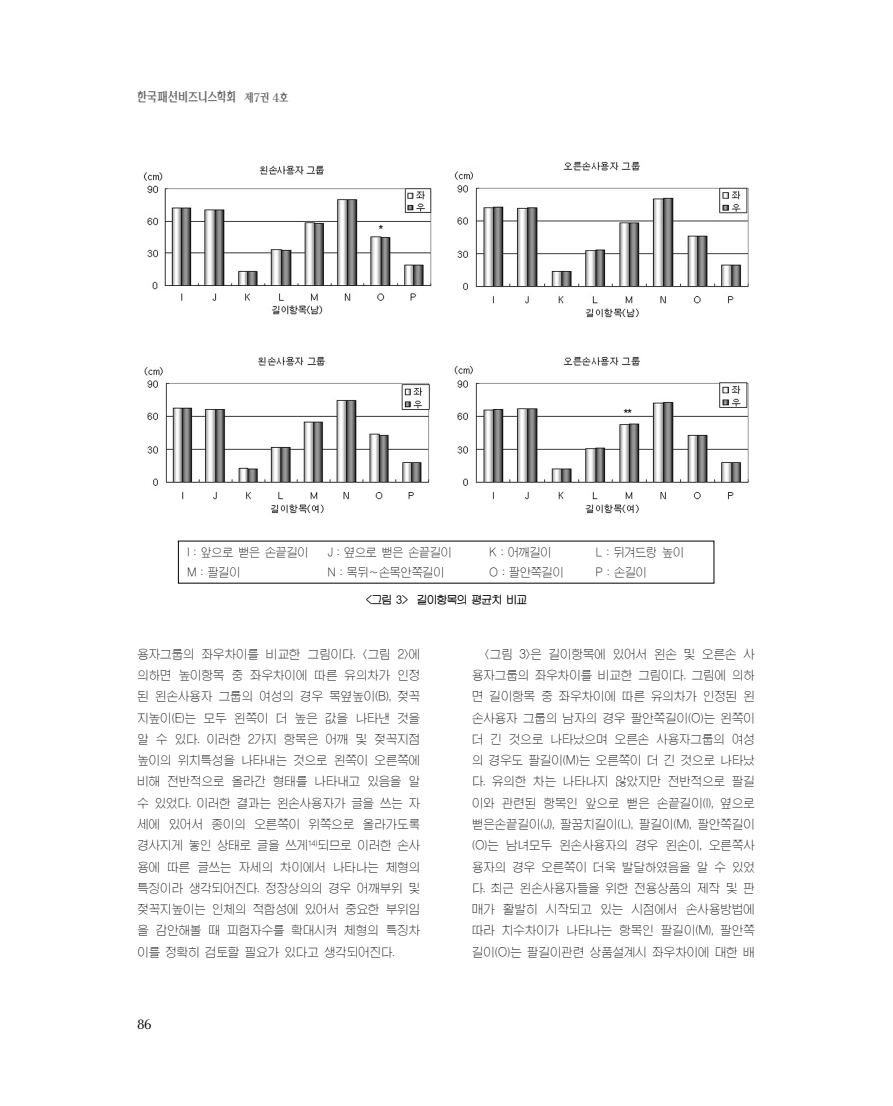
<style>
.page{position:relative;width:893px;height:1106px;background:#fff}
.page>*{position:absolute;margin:0;border:0;box-sizing:border-box;transform-origin:0 0}
.t1{font:14.25px "Optima";color:#000;scale:.95 1}
.t2{font:12.75px/21.3px "JCLIGH Tgo";letter-spacing:-.055em;color:#000;text-align:justify;scale:.95 1}
.t3{font:12.75px "J Cna RUDE";color:#000;scale:.95 1}
.t4{font:12.3px "JCLIGH Tgo";letter-spacing:-.07em;color:#000;scale:.95 1}
.t5{font:11.25px "J Cna RUDE";letter-spacing:-.065em;color:#000;scale:.95 1}
.t6{font:11.25px "Sol L";color:#666;scale:.95 1}
.s1{font-family:"Dfas";font-size:12.3px}
.s2{font-size:13.5px}
.s3{font-size:14.25px}
</style>
<div class="page">
<img style="left:143px;top:165px;width:289px;height:150px">
<img style="left:144px;top:356px;width:286px;height:158px">
<img style="left:454px;top:356px;width:295px;height:158px">
<img style="left:454px;top:161px;width:295px;height:157px">
<p class="t6" style="left:137px;top:92px;width:162px"><span class="s1">A</span> 제7권 4호</p>
<p class="t3" style="left:379px;top:225px;width:6px">*</p>
<p class="t3" style="left:623px;top:409px;width:10px">**</p>
<p class="t4" style="left:187px;top:547px;width:130px"><span class="s2">I</span> : 앞으로 뻗은 손끝길이</p>
<p class="t4" style="left:327px;top:547px;width:133px"><span class="s2">J</span> : 옆으로 뻗은 손끝길이</p>
<p class="t4" style="left:489px;top:547px;width:68px"><span class="s2">K</span> : 어깨길이</p>
<p class="t4" style="left:595px;top:547px;width:95px"><span class="s2">L</span> : 뒤겨드랑 높이</p>
<p class="t4" style="left:187px;top:566px;width:58px"><span class="s2">M</span> : 팔길이</p>
<p class="t4" style="left:327px;top:566px;width:125px"><span class="s2">N</span> : 목뒤~손목안쪽길이</p>
<p class="t4" style="left:489px;top:566px;width:80px"><span class="s2">O</span> : 팔안쪽길이</p>
<p class="t4" style="left:595px;top:566px;width:56px"><span class="s2">P</span> : 손길이</p>
<p class="t5" style="left:365px;top:594px;width:172px">&lt;그림 3&gt; 길이항목의 평균치 비교</p>
<p class="t2" style="left:137px;top:644px;width:300px">용자그룹의 좌우차이를 비교한 그림이다. &lt;그림 <span class="s3">2</span>&gt;에 의하면 높이항목 중 좌우차이에 따른 유의차가 인정 된 왼손사용자 그룹의 여성의 경우 목옆높이(<span class="s3">B</span>), 젖꼭 지높이(<span class="s3">E</span>)는 모두 왼쪽이 더 높은 값을 나타낸 것을 알 수 있다. 이러한 <span class="s3">2</span>가지 항목은 어깨 및 젖꼭지점 높이의 위치특성을 나타내는 것으로 왼쪽이 오른쪽에 비해 전반적으로 올라간 형태를 나타내고 있음을 알 수 있었다. 이러한 결과는 왼손사용자가 글을 쓰는 자 세에 있어서 종이의 오른쪽이 위쪽으로 올라가도록 경사지게 놓인 상태로 글을 쓰게<sup>14)</sup>되므로 이러한 손사 용에 따른 글쓰는 자세의 차이에서 나타나는 체형의 특징이라 생각되어진다. 정장상의의 경우 어깨부위 및 젖꼭지높이는 인체의 적합성에 있어서 중요한 부위임 을 감안해볼 때 피험자수를 확대시켜 체형의 특징차 이를 정확히 검토할 필요가 있다고 생각되어진다.</p>
<p class="t2" style="left:471px;top:644px;width:300px;text-indent:13px">&lt;그림 <span class="s3">3</span>&gt;은 길이항목에 있어서 왼손 및 오른손 사 용자그룹의 좌우차이를 비교한 그림이다. 그림에 의하 면 길이항목 중 좌우차이에 따른 유의차가 인정된 왼 손사용자 그룹의 남자의 경우 팔안쪽길이(<span class="s3">O</span>)는 왼쪽이 더 긴 것으로 나타났으며 오른손 사용자그룹의 여성 의 경우도 팔길이(<span class="s3">M</span>)는 오른쪽이 더 긴 것으로 나타났 다. 유의한 차는 나타나지 않았지만 전반적으로 팔길 이와 관련된 항목인 앞으로 뻗은 손끝길이(<span class="s3">I</span>), 옆으로 뻗은손끝길이(<span class="s3">J</span>), 팔꿈치길이(<span class="s3">L</span>), 팔길이(<span class="s3">M</span>), 팔안쪽길이 (<span class="s3">O</span>)는 남녀모두 왼손사용자의 경우 왼손이, 오른쪽사 용자의 경우 오른쪽이 더욱 발달하였음을 알 수 있었 다. 최근 왼손사용자들을 위한 전용상품의 제작 및 판 매가 활발히 시작되고 있는 시점에서 손사용방법에 따라 치수차이가 나타나는 항목인 팔길이(<span class="s3">M</span>), 팔안쪽 길이(<span class="s3">O</span>)는 팔길이관련 상품설계시 좌우차이에 대한 배</p>
<p class="t1" style="left:137px;top:1018px;width:17px">86</p>
</div>
